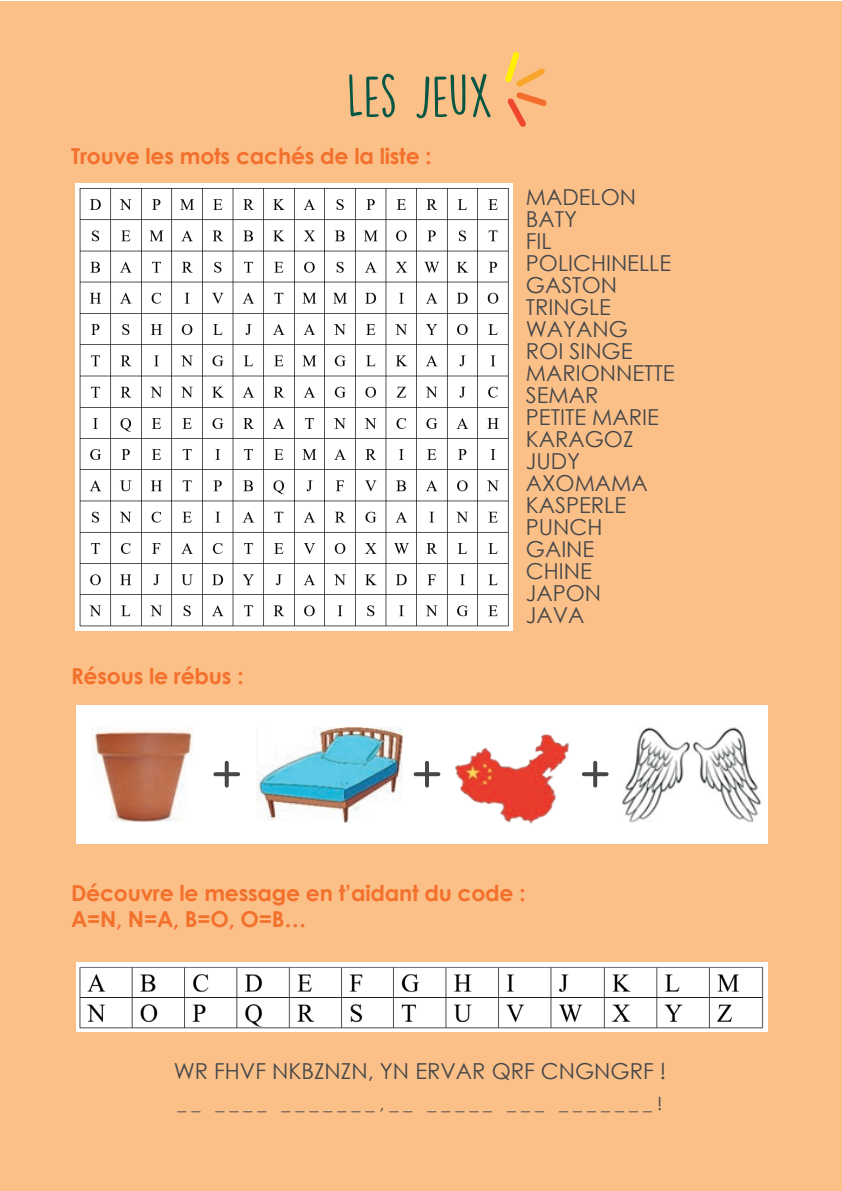
<style>
.page{position:relative;width:842px;height:1191px;background:#fff}
.page>*{position:absolute;margin:0;border:0;box-sizing:border-box;transform-origin:0 0}
.t1{font:54px "DK Lemon Yellow Sun";letter-spacing:-.025em;color:#075643}
.t2{font:22px/22px "Century Gothic";color:#454749}
.t3{font:700 22px/26.4px "Century Gothic";letter-spacing:-.01em;color:#f3712c}
.t4{font:18px "Century Gothic";color:#454749}
</style>
<div class="page">
<div style="left:0;top:1px;width:842px;height:1190px;background:#fbbf88"></div>
<div style="left:76px;top:705px;width:692px;height:138px;background:#fff"></div>
<svg style="left:505px;top:52px;width:42px;height:75px"></svg>
<img style="left:75px;top:183px;width:437px;height:447px">
<img style="left:92px;top:728px;width:100px;height:93px">
<img style="left:256px;top:727px;width:147px;height:95px">
<img style="left:455px;top:734px;width:127px;height:90px">
<img style="left:622px;top:727px;width:140px;height:96px">
<svg style="left:225px;top:762px;width:4px;height:23px"></svg>
<hr style="left:425px;top:762px;width:4px;height:23px;background:#454749">
<svg style="left:593px;top:762px;width:4px;height:23px"></svg>
<svg style="left:215px;top:772px;width:23px;height:4px"></svg>
<svg style="left:416px;top:772px;width:22px;height:4px"></svg>
<svg style="left:584px;top:772px;width:23px;height:4px"></svg>
<img style="left:76px;top:962px;width:692px;height:69px">
<h1 class="t1" style="left:347px;top:63px;width:148px">LES JEUX</h1>
<p class="t3" style="left:71px;top:141px;width:362px">Trouve les mots cachés de la liste :</p>
<p class="t3" style="left:71px;top:662px;width:174px">Résous le rébus :</p>
<p class="t2" style="left:526px;top:185px;width:150px">MADELON<br>BATY<br>FIL<br>POLICHINELLE<br>GASTON<br>TRINGLE<br>WAYANG<br>ROI SINGE<br>MARIONNETTE<br>SEMAR<br>PETITE MARIE<br>KARAGOZ<br>JUDY<br>AXOMAMA<br>KASPERLE<br>PUNCH<br>GAINE<br>CHINE<br>JAPON<br>JAVA</p>
<p class="t3" style="left:71px;top:878px;width:456px">Découvre le message en t’aidant du code :<br>A=N, N=A, B=O, O=B…</p>
<p class="t2" style="left:174px;top:1060px;width:494px">WR FHVF NKBZNZN, YN ERVAR QRF CNGNGRF !</p>
<p class="t4" style="left:178px;top:1091px;width:486px">_ _ _ _ _ _ _ _ _ _ _ _ _ , _ _ _ _ _ _ _ _ _ _ _ _ _ _ _ _ _ !</p>
</div>
